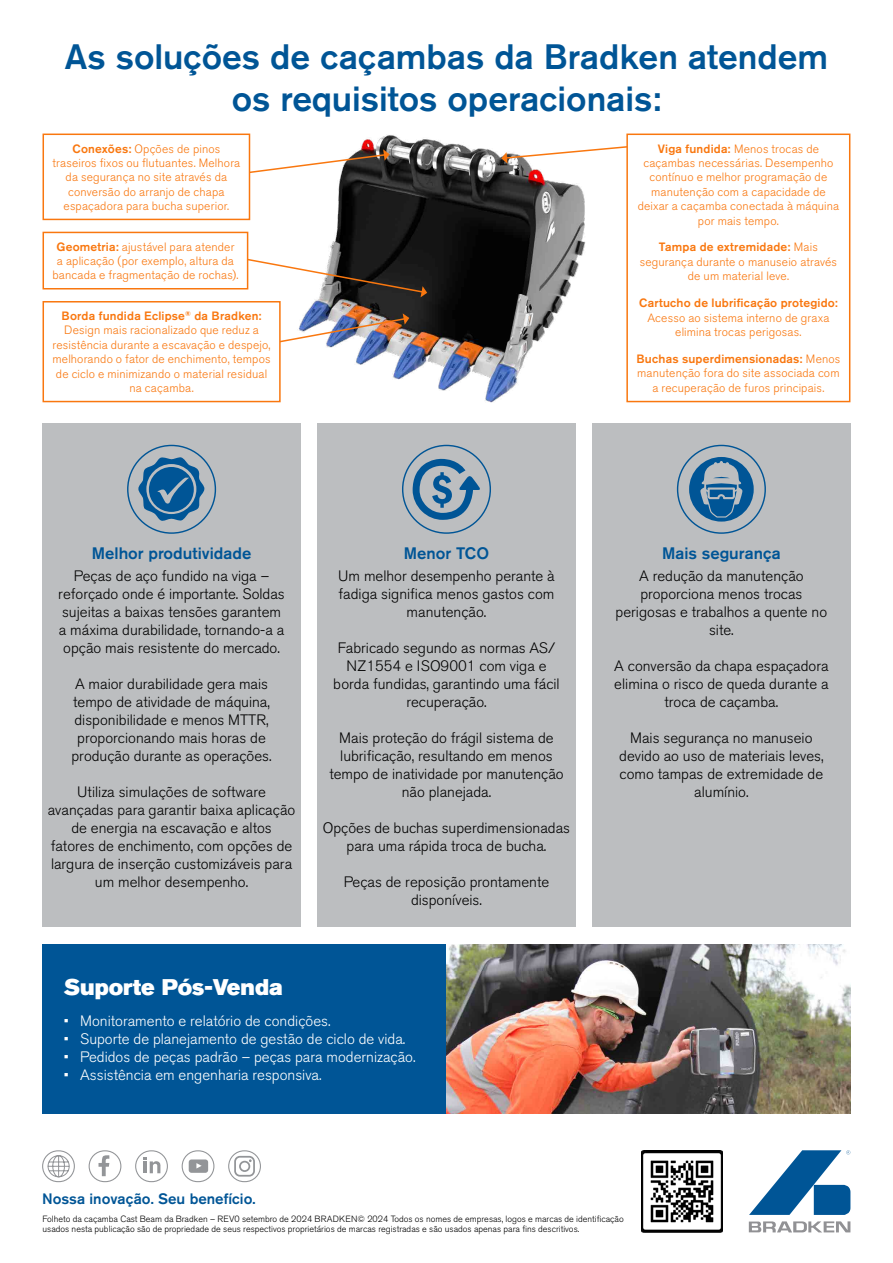
<style>
.page{position:relative;width:893px;height:1263px;background:#fff}
.page>*{position:absolute;margin:0;border:0;box-sizing:border-box;transform-origin:0 0}
.t1{font:500 34.95px/42px "Akzidenz Grotesk BE";color:#005596;text-align:center}
.t2{font:22.5px "Akzidenz Grotesk BE Super";color:#fff}
.t3{font:500 16.5px "Akzidenz Grotesk BE";color:#005596}
.t4{font:300 15px/18px "Akzidenz Grotesk BE";color:#000;text-align:center}
.t5{font:300 15px "Akzidenz Grotesk BE";color:#fff}
.t6{font:500 15px "Akzidenz Grotesk BE";color:#005596}
.t7{font:300 12px/14.4px "Akzidenz Grotesk BE";letter-spacing:.015em;color:#f9770f;text-align:center}
.t8{font:500 12px "Akzidenz Grotesk BE";letter-spacing:.015em;color:#f9770f}
.t9{font:300 9px/10.8px "Akzidenz Grotesk BE";color:#000}
.s1{font-weight:500}
</style>
<div class="page">
<svg style="left:749px;top:1150px;width:101px;height:65px"></svg>
<svg style="left:749px;top:1221px;width:101px;height:11px"></svg>
<img style="left:641px;top:1150px;width:82px;height:82px">
<div style="left:42px;top:1150px;width:33px;height:32px;border:1px solid #939598;border-radius:15px"></div>
<svg style="left:47px;top:1155px;width:23px;height:23px"></svg>
<div style="left:135px;top:1150px;width:33px;height:32px;border:1px solid #939598;border-radius:15px"></div>
<svg style="left:144px;top:1157px;width:17px;height:16px"></svg>
<div style="left:89px;top:1150px;width:32px;height:32px;border:1px solid #939598;border-radius:15px"></div>
<svg style="left:99px;top:1155px;width:10px;height:21px"></svg>
<div style="left:182px;top:1150px;width:32px;height:32px;border:1px solid #939598;border-radius:15px"></div>
<svg style="left:189px;top:1159px;width:19px;height:14px"></svg>
<div style="left:228px;top:1150px;width:33px;height:32px;border:1px solid #939598;border-radius:15px"></div>
<div style="left:239px;top:1161px;width:11px;height:11px;border:2px solid #939598;border-radius:50%"></div>
<div style="left:234px;top:1156px;width:21px;height:20px;border:2px solid #939598;border-radius:5px"></div>
<div style="left:43px;top:423px;width:258px;height:504px;background:#bcbec0"></div>
<div style="left:317px;top:423px;width:259px;height:504px;background:#bcbec0"></div>
<div style="left:592px;top:423px;width:258px;height:504px;background:#bcbec0"></div>
<div style="left:43px;top:944px;width:404px;height:170px;background:#005596"></div>
<img style="left:446px;top:944px;width:404px;height:170px">
<img style="left:306px;top:135px;width:280px;height:268px">
<svg style="left:250px;top:149px;width:140px;height:29px"></svg>
<img style="left:281px;top:313px;width:129px;height:37px">
<svg style="left:244px;top:257px;width:184px;height:40px"></svg>
<svg style="left:501px;top:143px;width:125px;height:21px"></svg>
<div style="left:43px;top:232px;width:205px;height:57px;background:#fff"></div>
<div style="left:43px;top:232px;width:205px;height:57px;border:2px solid #f9770f"></div>
<div style="left:43px;top:134px;width:207px;height:86px;border:2px solid #f9770f"></div>
<div style="left:626px;top:134px;width:224px;height:268px;border:2px solid #f9770f"></div>
<div style="left:43px;top:301px;width:238px;height:101px;border:2px solid #f9770f"></div>
<svg style="left:689px;top:457px;width:65px;height:65px"></svg>
<svg style="left:413px;top:459px;width:67px;height:61px"></svg>
<svg style="left:138px;top:457px;width:67px;height:65px"></svg>
<h1 class="t1" style="left:65px;top:35px;width:765px">As soluções de caçambas da Bradken atendem os requisitos operacionais:</h1>
<p class="t7" style="left:53px;top:141px;width:189px"><span class="s1">Conexões:</span> Opções de pinos traseiros fixos ou flutuantes. Melhora da segurança no site através da conversão do arranjo de chapa espaçadora para bucha superior.</p>
<p class="t7" style="left:638px;top:141px;width:203px"><span class="s1">Viga fundida:</span> Menos trocas de caçambas necessárias. Desempenho contínuo e melhor programação de manutenção com a capacidade de deixar a caçamba conectada à máquina por mais tempo.</p>
<p class="t7" style="left:640px;top:240px;width:199px"><span class="s1">Tampa de extremidade:</span> Mais segurança durante o manuseio através de um material leve.</p>
<p class="t8" style="left:639px;top:296px;width:200px">Cartucho de lubrificação protegido:</p>
<p class="t7" style="left:647px;top:310px;width:184px">Acesso ao sistema interno de graxa elimina trocas perigosas.</p>
<p class="t7" style="left:636px;top:352px;width:205px"><span class="s1">Buchas superdimensionadas:</span> Menos manutenção fora do site associada com a recuperação de furos principais.</p>
<p class="t7" style="left:53px;top:240px;width:187px"><span class="s1">Geometria:</span> ajustável para atender a aplicação (por exemplo, altura da bancada e fragmentação de rochas).</p>
<p class="t7" style="left:53px;top:309px;width:220px"><span class="s1">Borda fundida Eclipse</span><sup>®</sup> <span class="s1">da Bradken:<br></span>Design mais racionalizado que reduz a resistência durante a escavação e despejo, melhorando o fator de enchimento, tempos de ciclo e minimizando o material residual na caçamba.</p>
<p class="t3" style="left:92px;top:543px;width:161px">Melhor produtividade</p>
<p class="t4" style="left:58px;top:567px;width:228px">Peças de aço fundido na viga – reforçado onde é importante. Soldas sujeitas a baixas tensões garantem a máxima durabilidade, tornando-a a opção mais resistente do mercado.</p>
<p class="t4" style="left:72px;top:675px;width:202px">A maior durabilidade gera mais tempo de atividade de máquina, disponibilidade e menos MTTR, proporcionando mais horas de produção durante as operações.</p>
<p class="t4" style="left:48px;top:783px;width:249px">Utiliza simulações de software avançadas para garantir baixa aplicação de energia na escavação e altos fatores de enchimento, com opções de largura de inserção customizáveis para um melhor desempenho.</p>
<p class="t3" style="left:404px;top:543px;width:87px">Menor TCO</p>
<p class="t4" style="left:338px;top:567px;width:218px">Um melhor desempenho perante à fadiga significa menos gastos com manutenção.</p>
<p class="t4" style="left:333px;top:639px;width:228px">Fabricado segundo as normas AS/<br>NZ1554 e ISO9001 com viga e borda fundidas, garantindo uma fácil recuperação.</p>
<p class="t4" style="left:329px;top:729px;width:236px">Mais proteção do frágil sistema de lubrificação, resultando em menos tempo de inatividade por manutenção não planejada.</p>
<p class="t4" style="left:323px;top:819px;width:249px">Opções de buchas superdimensionadas para uma rápida troca de bucha.</p>
<p class="t4" style="left:344px;top:873px;width:207px">Peças de reposição prontamente disponíveis.</p>
<h2 class="t2" style="left:64px;top:974px;width:220px">Suporte Pós-Venda</h2>
<p class="t5" style="left:64px;top:1012px;width:268px">• Monitoramento e relatório de condições.</p>
<p class="t5" style="left:64px;top:1030px;width:343px">• Suporte de planejamento de gestão de ciclo de vida.</p>
<p class="t5" style="left:64px;top:1048px;width:353px">• Pedidos de peças padrão – peças para modernização.</p>
<p class="t5" style="left:64px;top:1066px;width:259px">• Assistência em engenharia responsiva.</p>
<p class="t6" style="left:42px;top:1190px;width:215px">Nossa inovação. Seu benefício.</p>
<p class="t3" style="left:662px;top:543px;width:120px">Mais segurança</p>
<p class="t4" style="left:616px;top:567px;width:213px">A redução da manutenção proporciona menos trocas perigosas e trabalhos a quente no site.</p>
<p class="t4" style="left:614px;top:657px;width:216px">A conversão da chapa espaçadora elimina o risco de queda durante a troca de caçamba.</p>
<p class="t4" style="left:619px;top:729px;width:206px">Mais segurança no manuseio devido ao uso de materiais leves, como tampas de extremidade de alumínio.</p>
<p class="t9" style="left:43px;top:1213px;width:583px">Folheto da caçamba Cast Beam da Bradken – REV0 setembro de 2024 BRADKEN© 2024 Todos os nomes de empresas, logos e marcas de identificação usados nesta publicação são de propriedade de seus respectivos proprietários de marcas registradas e são usados apenas para fins descritivos.</p>
</div>
